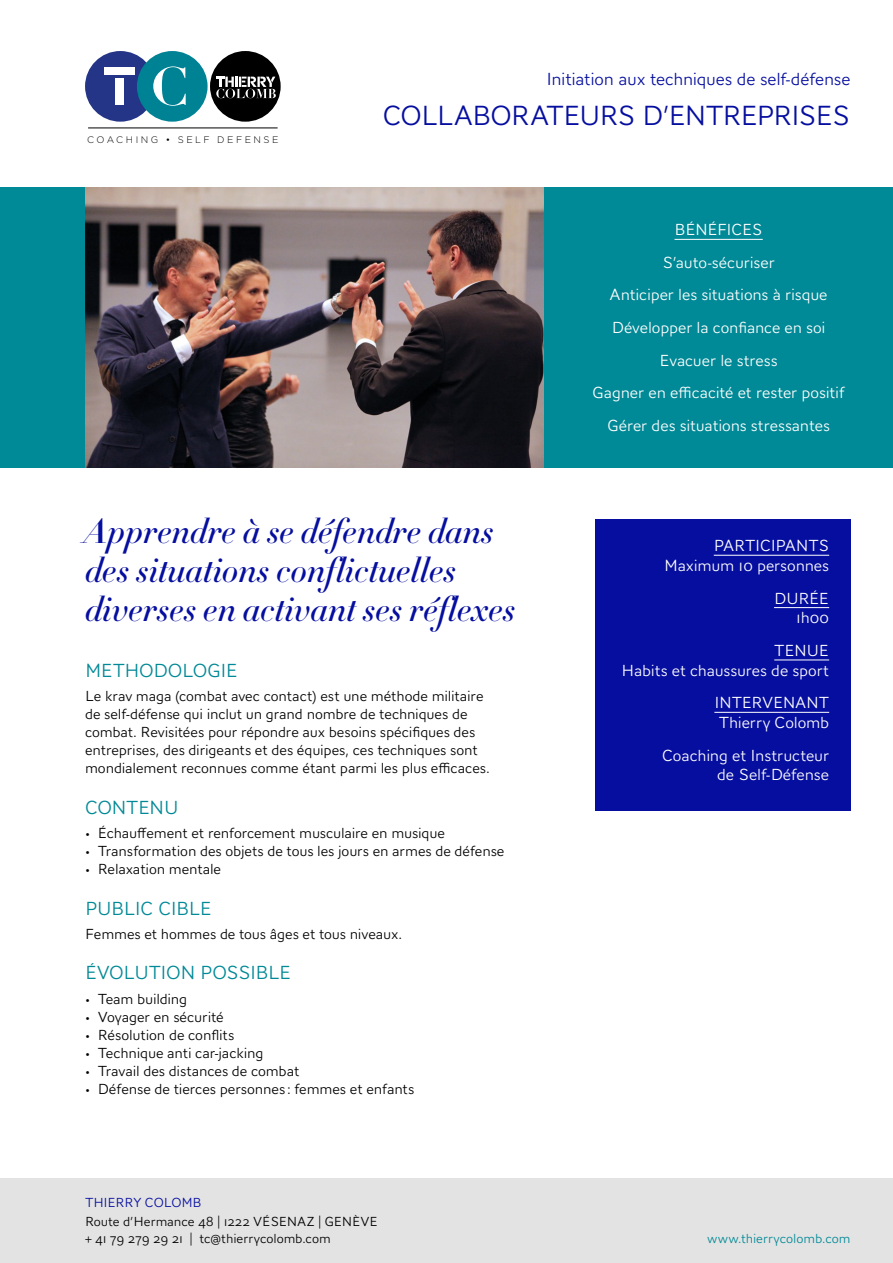
<style>
.page{position:relative;width:893px;height:1263px;background:#fff}
.page>*{position:absolute;margin:0;border:0;box-sizing:border-box;transform-origin:0 0}
.t1{font:italic 500 34.5px/39px "Didot HTF 24";color:#060e9f}
.t2{font:300 28.5px "AW Conqueror Sans";letter-spacing:-.055em;color:#060e9f}
.t3{font:300 19.5px "AW Conqueror Sans";letter-spacing:-.035em;color:#008996}
.t4{font:300 18px "AW Conqueror Sans";letter-spacing:-.015em;color:#060e9f}
.t5{font:300 16.5px/32.5px "AW Conqueror Sans";letter-spacing:-.01em;color:#fff;text-align:right}
.t6{font:300 15px/18px "AW Conqueror Sans";letter-spacing:-.01em;color:#000}
.t7{font:300 13.5px/17.1px "AW Conqueror Sans";letter-spacing:-.01em;color:#000}
.t8{font:300 13.5px "AW Conqueror Sans";letter-spacing:-.005em;color:#008996}
.t9{font:300 13.5px "AW Conqueror Sans";letter-spacing:-.025em;color:#060e9f}
.t10{font:300 9.45px "Gotham HTF";letter-spacing:.265em;color:#000}
</style>
<div class="page">
<hr style="left:88px;top:128px;width:190px;height:1px;background:#000">
<div style="left:85px;top:51px;width:71px;height:71px;background:#243588;border-radius:50%"></div>
<div style="left:104px;top:67px;width:30px;height:8px;background:#fff"></div>
<div style="left:115px;top:78px;width:8px;height:27px;background:#fff"></div>
<div style="left:210px;top:51px;width:71px;height:71px;background:#000;border-radius:50%"></div>
<svg style="left:216px;top:77px;width:60px;height:21px"></svg>
<div style="left:137px;top:51px;width:71px;height:71px;background:#008295;border-radius:50%"></div>
<svg style="left:153px;top:66px;width:33px;height:40px"></svg>
<div style="left:0;top:1178px;width:893px;height:85px;background:#e3e3e3"></div>
<div style="left:0;top:187px;width:85px;height:281px;background:#008996"></div>
<img style="left:85px;top:187px;width:459px;height:281px">
<div style="left:544px;top:187px;width:349px;height:281px;background:#008996"></div>
<hr style="left:674px;top:239px;width:89px;height:1px;background:#fff">
<div style="left:595px;top:519px;width:255px;height:291px;background:#060e9f"></div>
<hr style="left:714px;top:555px;width:115px;height:1px;background:#fff">
<hr style="left:774px;top:607px;width:55px;height:1px;background:#fff">
<hr style="left:774px;top:660px;width:55px;height:1px;background:#fff">
<hr style="left:714px;top:712px;width:115px;height:1px;background:#fff">
<p class="t10" style="left:87px;top:134px;width:193px">COACHING • SELF DEFENSE</p>
<p class="t4" style="left:546px;top:64px;width:305px">Initiation aux techniques de self-défense</p>
<h2 class="t2" style="left:383px;top:92px;width:469px">COLLABORATEURS D’ENTREPRISES</h2>
<p class="t5" style="left:593px;top:213px;width:253px;text-align:center">BÉNÉFICES<br>S’auto-sécuriser<br>Anticiper les situations à risque<br>Développer la confiance en soi<br>Evacuer le stress<br>Gagner en efficacité et rester positif<br>Gérer des situations stressantes</p>
<h1 class="t1" style="left:85px;top:513px;width:432px">Apprendre à se défendre dans des situations conflictuelles diverses en activant ses réflexes</h1>
<h3 class="t3" style="left:85px;top:654px;width:154px">METHODOLOGIE</h3>
<p class="t6" style="left:85px;top:687px;width:406px">Le krav maga (combat avec contact) est une méthode militaire de self-défense qui inclut un grand nombre de techniques de combat. Revisitées pour répondre aux besoins spécifiques des entreprises, des dirigeants et des équipes, ces techniques sont mondialement reconnues comme étant parmi les plus efficaces.</p>
<h3 class="t3" style="left:85px;top:791px;width:95px">CONTENU</h3>
<p class="t6" style="left:85px;top:824px;width:361px">• Échauffement et renforcement musculaire en musique</p>
<p class="t6" style="left:85px;top:842px;width:421px">• Transformation des objets de tous les jours en armes de défense</p>
<p class="t6" style="left:85px;top:860px;width:138px">• Relaxation mentale</p>
<h3 class="t3" style="left:85px;top:892px;width:128px">PUBLIC CIBLE</h3>
<p class="t6" style="left:85px;top:925px;width:319px">Femmes et hommes de tous âges et tous niveaux.</p>
<h3 class="t3" style="left:85px;top:957px;width:208px">ÉVOLUTION POSSIBLE</h3>
<p class="t6" style="left:85px;top:990px;width:104px">• Team building</p>
<p class="t6" style="left:85px;top:1008px;width:140px">• Voyager en sécurité</p>
<p class="t6" style="left:85px;top:1026px;width:151px">• Résolution de conflits</p>
<p class="t6" style="left:85px;top:1044px;width:180px">• Technique anti car-jacking</p>
<p class="t6" style="left:85px;top:1062px;width:216px">• Travail des distances de combat</p>
<p class="t6" style="left:85px;top:1080px;width:331px">• Défense de tierces personnes : femmes et enfants</p>
<p class="t9" style="left:85px;top:1191px;width:118px">THIERRY COLOMB</p>
<p class="t7" style="left:85px;top:1212px;width:294px">Route d’Hermance 48 | 1222 VÉSENAZ | GENÈVE + 41 79 279 29 21 | tc@thierrycolomb.com</p>
<p class="t5" style="left:664px;top:536px;width:167px;line-height:19.8px">PARTICIPANTS<br>Maximum 10 personnes</p>
<p class="t5" style="left:774px;top:588px;width:57px;line-height:19.8px">DURÉE<br>1h00</p>
<p class="t5" style="left:622px;top:640px;width:209px;line-height:19.8px">TENUE<br>Habits et chaussures de sport</p>
<p class="t5" style="left:714px;top:693px;width:116px;line-height:19.8px;text-align:left">INTERVENANT<br>Thierry Colomb</p>
<p class="t5" style="left:662px;top:745px;width:169px;line-height:19.8px">Coaching et Instructeur de Self-Défense</p>
<p class="t8" style="left:707px;top:1227px;width:145px">www.thierrycolomb.com</p>
</div>
